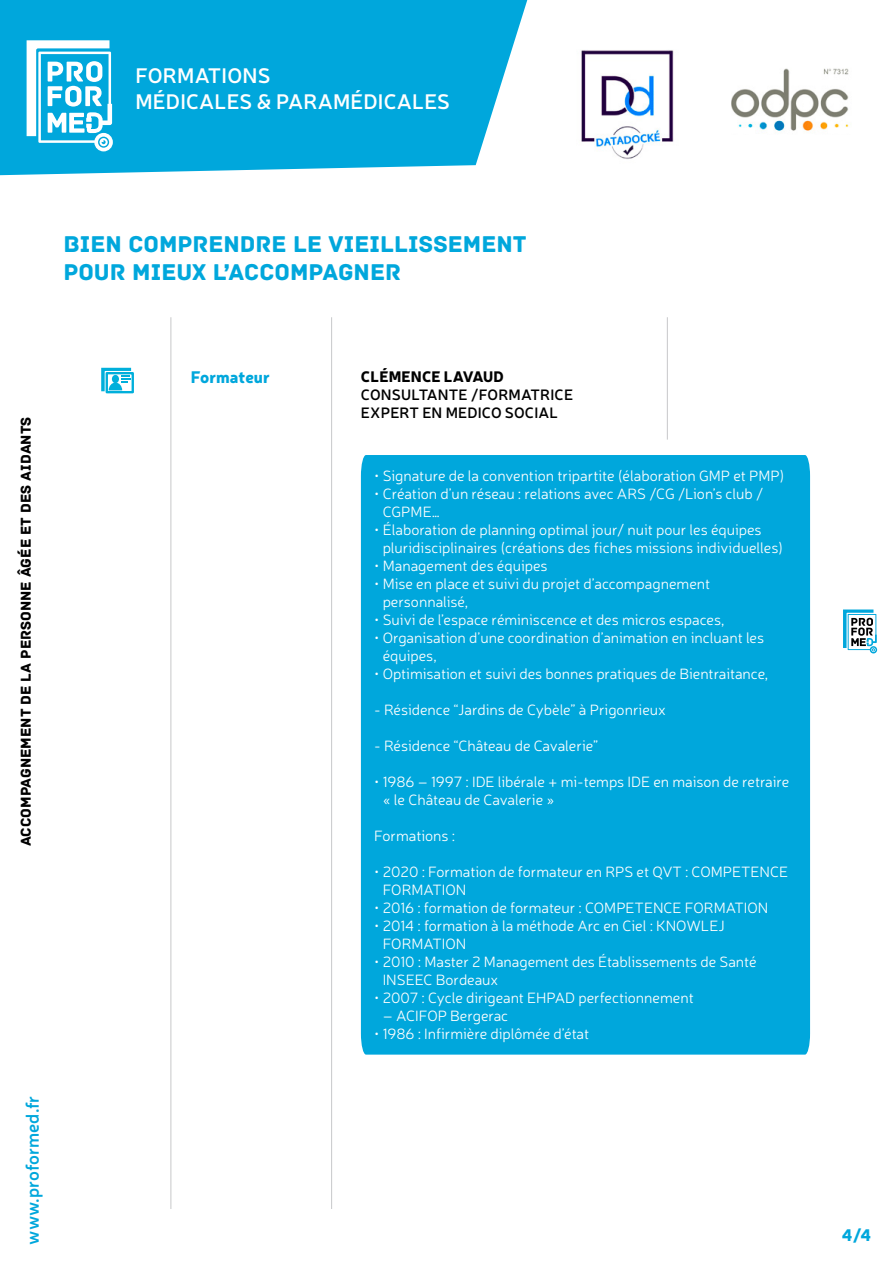
<style>
.page{position:relative;width:893px;height:1263px;background:#fff}
.page>*{position:absolute;margin:0;border:0;box-sizing:border-box;transform-origin:0 0}
.t1{font:900 25.5px "Neris";color:#00acd8}
.t2{font:24px/28.8px "Archive";color:#00a7dc}
.t3{font:600 21px/25.2px "Neris";letter-spacing:.01em;color:#fff}
.t4{font:600 18px "Neris";color:#00a7dc}
.t5{font:900 16.5px "Neris";color:#00a7dc}
.t6{font:300 15px/18px "Neris";color:#fff}
.t7{font:15px "Archive";color:#000}
.t8{font:600 15px/18px "Neris";letter-spacing:.01em;color:#000}
.t9{font:900 15px "Neris";letter-spacing:.01em;color:#000}
</style>
<div class="page">
<svg style="left:843px;top:609px;width:34px;height:44px"></svg>
<svg style="left:0;top:0;width:527px;height:175px;background:#15aede"></svg>
<img style="left:581px;top:50px;width:93px;height:109px">
<img style="left:731px;top:68px;width:118px;height:63px">
<svg style="left:27px;top:40px;width:86px;height:111px"></svg>
<div style="left:106px;top:372px;width:28px;height:21px;border:2px solid #00afdb"></div>
<svg style="left:101px;top:368px;width:30px;height:23px"></svg>
<div style="left:361px;top:455px;width:449px;height:599px;background:#00a7dc"></div>
<hr style="left:331px;top:317px;width:1px;height:892px;background:#c7c8ca">
<hr style="left:667px;top:317px;width:1px;height:123px;background:#c7c8ca">
<hr style="left:171px;top:317px;width:1px;height:892px;background:#c7c8ca">
<h3 class="t3" style="left:135px;top:62px;width:316px">FORMATIONS<br>MÉDICALES &amp; PARAMÉDICALES</h3>
<h2 class="t2" style="left:63px;top:229px;width:465px">BIEN COMPRENDRE LE VIEILLISSEMENT<br>POUR MIEUX L’ACCOMPAGNER</h2>
<p class="t7" style="left:17px;top:846px;width:431px;rotate:-90deg">ACCOMPAGNEMENT DE LA PERSONNE ÂGÉE ET DES AIDANTS</p>
<p class="t4" style="left:20px;top:1244px;width:151px;rotate:-90deg">www.proformed.fr</p>
<h1 class="t1" style="left:15px;top:1213px;width:32px">52</h1>
<p class="t5" style="left:191px;top:365px;width:81px">Formateur</p>
<p class="t9" style="left:361px;top:365px;width:144px">CLÉMENCE LAVAUD</p>
<p class="t8" style="left:361px;top:385px;width:214px">CONSULTANTE /FORMATRICE<br>EXPERT EN MEDICO SOCIAL</p>
<p class="t6" style="left:374px;top:466px;width:412px">• Signature de la convention tripartite (élaboration GMP et PMP)</p>
<p class="t6" style="left:383px;top:484px;width:382px;text-indent:-8px">• Création d’un réseau : relations avec ARS /CG /Lion’s club /<br>CGPME…</p>
<p class="t6" style="left:383px;top:520px;width:402px;text-indent:-8px">• Élaboration de planning optimal jour/ nuit pour les équipes pluridisciplinaires (créations des fiches missions individuelles)</p>
<p class="t6" style="left:374px;top:556px;width:175px">• Management des équipes</p>
<p class="t6" style="left:383px;top:574px;width:329px;text-indent:-8px">• Mise en place et suivi du projet d’accompagnement personnalisé,</p>
<p class="t6" style="left:374px;top:610px;width:352px">• Suivi de l’espace réminiscence et des micros espaces,</p>
<p class="t6" style="left:383px;top:628px;width:383px;text-indent:-8px">• Organisation d’une coordination d’animation en incluant les équipes,</p>
<p class="t6" style="left:374px;top:664px;width:395px">• Optimisation et suivi des bonnes pratiques de Bientraitance,</p>
<p class="t6" style="left:374px;top:700px;width:293px">- Résidence “Jardins de Cybèle” à Prigonrieux</p>
<p class="t6" style="left:374px;top:736px;width:225px">- Résidence “Château de Cavalerie”</p>
<p class="t6" style="left:383px;top:772px;width:408px;text-indent:-8px">• 1986 – 1997 : IDE libérale + mi-temps IDE en maison de retraire « le Château de Cavalerie »</p>
<p class="t6" style="left:374px;top:826px;width:82px">Formations :</p>
<p class="t6" style="left:383px;top:862px;width:407px;text-indent:-8px">• 2020 : Formation de formateur en RPS et QVT : COMPETENCE<br>FORMATION</p>
<p class="t6" style="left:374px;top:898px;width:396px">• 2016 : formation de formateur : COMPETENCE FORMATION</p>
<p class="t6" style="left:383px;top:916px;width:343px;text-indent:-8px">• 2014 : formation à la méthode Arc en Ciel : KNOWLEJ<br>FORMATION</p>
<p class="t6" style="left:383px;top:952px;width:375px;text-indent:-8px">• 2010 : Master 2 Management des Établissements de Santé<br>INSEEC Bordeaux</p>
<p class="t6" style="left:374px;top:988px;width:321px">• 2007 : Cycle dirigeant EHPAD perfectionnement</p>
<p class="t6" style="left:383px;top:1006px;width:127px">– ACIFOP Bergerac</p>
<p class="t6" style="left:374px;top:1024px;width:217px">• 1986 : Infirmière diplômée d’état</p>
<p class="t5" style="left:842px;top:1223px;width:30px">4/4</p>
</div>
